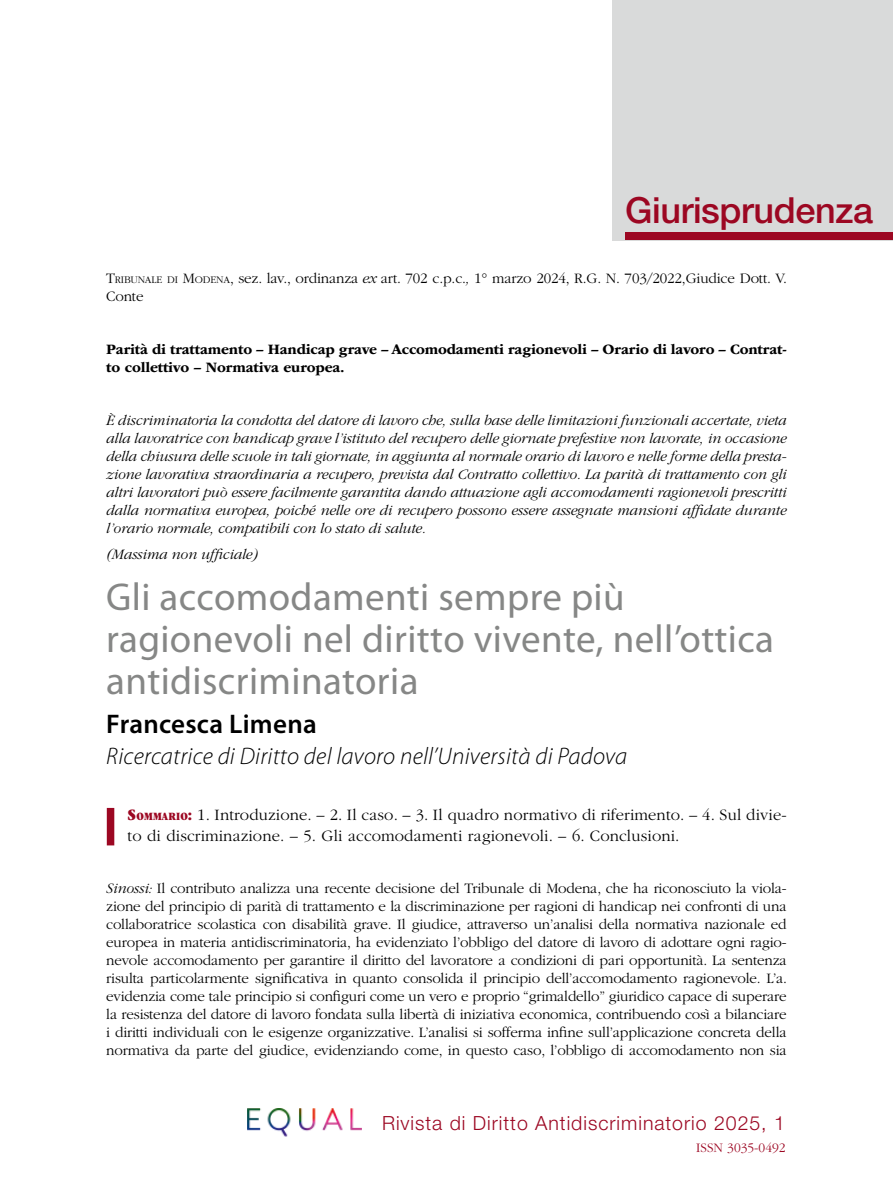
<style>
.page{position:relative;width:893px;height:1191px;background:#fff}
.page>*{position:absolute;margin:0;border:0;box-sizing:border-box;transform-origin:0 0}
.t1{font:39px/42px "Myriad Pro";letter-spacing:.01em;color:#868786}
.t2{font:500 36px "Helvetica Neue LT Std";letter-spacing:-.01em;color:#9c0722}
.t3{font:600 27px "Myriad Pro";letter-spacing:.01em;color:#000}
.t4{font:italic 300 24px "Myriad Pro";letter-spacing:.01em;color:#000}
.t5{font:300 19.5px "Helvetica Neue LT Std";letter-spacing:.05em;color:#9c0722}
.t6{font:300 16.5px/21px "ITC Garamond Std";letter-spacing:.01em;color:#000}
.t7{font:300 15px/18px "ITC Garamond Std";letter-spacing:-.01em;color:#000}
.t8{font:italic 300 15px/18px "ITC Garamond Std";letter-spacing:-.01em;color:#000;text-align:justify}
.t9{font:700 15px/18px "ITC Garamond Std";letter-spacing:-.01em;color:#000}
.t10{font:300 13.5px "ITC Garamond Std";color:#9c0722}
.s1{font-style:inherit}
.s2{font-size:10.5px}
.s3{font-style:italic}
.s4{font-family:"ITC Garamond Std Ult Narrow";font-weight:400;color:#9c0722}
.s5{font-family:"ITC Garamond Std Ult Narrow";font-weight:400;font-size:11.55px;color:#9c0722}
</style>
<div class="page">
<div style="left:612px;top:0;width:281px;height:240px;background:#d9dada"></div>
<div style="left:625px;top:233px;width:268px;height:7px;background:#9c0722"></div>
<img style="left:248px;top:1108px;width:114px;height:29px">
<div style="left:107px;top:808px;width:7px;height:37px;background:#9c0722"></div>
<h2 class="t2" style="left:625px;top:189px;width:250px">Giurisprudenza</h2>
<p class="t7" style="left:106px;top:269px;width:682px"><span class="s1">T</span><span class="s2">RIBUNALE DI</span> <span class="s1">M</span><span class="s2">ODENA</span>, sez. lav., ordinanza <span class="s3">ex</span> art. 702 c.p.c.<span class="s3">,</span> 1° marzo 2024, R.G. N. 703/2022,Giudice Dott. V.<br>Conte</p>
<p class="t9" style="left:106px;top:340px;width:682px">Parità di trattamento – Handicap grave – Accomodamenti ragionevoli – Orario di lavoro – Contrat&shy;to collettivo – Normativa europea.</p>
<p class="t8" style="left:106px;top:411px;width:682px">È discriminatoria la condotta del datore di lavoro che, sulla base delle limitazioni funzionali accertate, vieta alla lavoratrice con handicap grave l’istituto del recupero delle giornate prefestive non lavorate, in occasione della chiusura delle scuole in tali giornate, in aggiunta al normale orario di lavoro e nelle forme della presta&shy;zione lavorativa straordinaria a recupero, prevista dal Contratto collettivo. La parità di trattamento con gli altri lavoratori può essere facilmente garantita dando attuazione agli accomodamenti ragionevoli prescritti dalla normativa europea, poiché nelle ore di recupero possono essere assegnate mansioni affidate durante l’orario normale, compatibili con lo stato di salute.</p>
<p class="t8" style="left:106px;top:546px;width:153px">(Massima non ufficiale)</p>
<h1 class="t1" style="left:106px;top:576px;width:669px">Gli accomodamenti sempre più ragionevoli nel diritto vivente, nell’ottica antidiscriminatoria</h1>
<h3 class="t3" style="left:106px;top:707px;width:212px">Francesca Limena</h3>
<h3 class="t4" style="left:106px;top:743px;width:522px">Ricercatrice di Diritto del lavoro nell’Università di Padova</h3>
<p class="t6" style="left:128px;top:804px;width:661px"><span class="s4">S</span><span class="s5">ommario</span><span class="s4">:</span> 1. Introduzione. – 2. Il caso. – 3. Il quadro normativo di riferimento. – 4. Sul divie&shy;to di discriminazione. – 5. Gli accomodamenti ragionevoli. – 6. Conclusioni.</p>
<p class="t7" style="left:106px;top:879px;width:682px;text-align:justify"><span class="s3">Sinossi:</span> Il contributo analizza una recente decisione del Tribunale di Modena, che ha riconosciuto la viola&shy;zione del principio di parità di trattamento e la discriminazione per ragioni di handicap nei confronti di una collaboratrice scolastica con disabilità grave. Il giudice, attraverso un’analisi della normativa nazionale ed europea in materia antidiscriminatoria, ha evidenziato l’obbligo del datore di lavoro di adottare ogni ragio&shy;nevole accomodamento per garantire il diritto del lavoratore a condizioni di pari opportunità. La sentenza risulta particolarmente significativa in quanto consolida il principio dell’accomodamento ragionevole. L’a. evidenzia come tale principio si configuri come un vero e proprio “grimaldello” giuridico capace di superare la resistenza del datore di lavoro fondata sulla libertà di iniziativa economica, contribuendo così a bilanciare i diritti individuali con le esigenze organizzative. L’analisi si sofferma infine sull’applicazione concreta della normativa da parte del giudice, evidenziando come, in questo caso, l’obbligo di accomodamento non sia</p>
<h3 class="t5" style="left:382px;top:1110px;width:404px">Rivista di Diritto Antidiscriminatorio 2025, 1</h3>
<p class="t10" style="left:696px;top:1140px;width:91px">ISSN 3035-0492</p>
</div>
